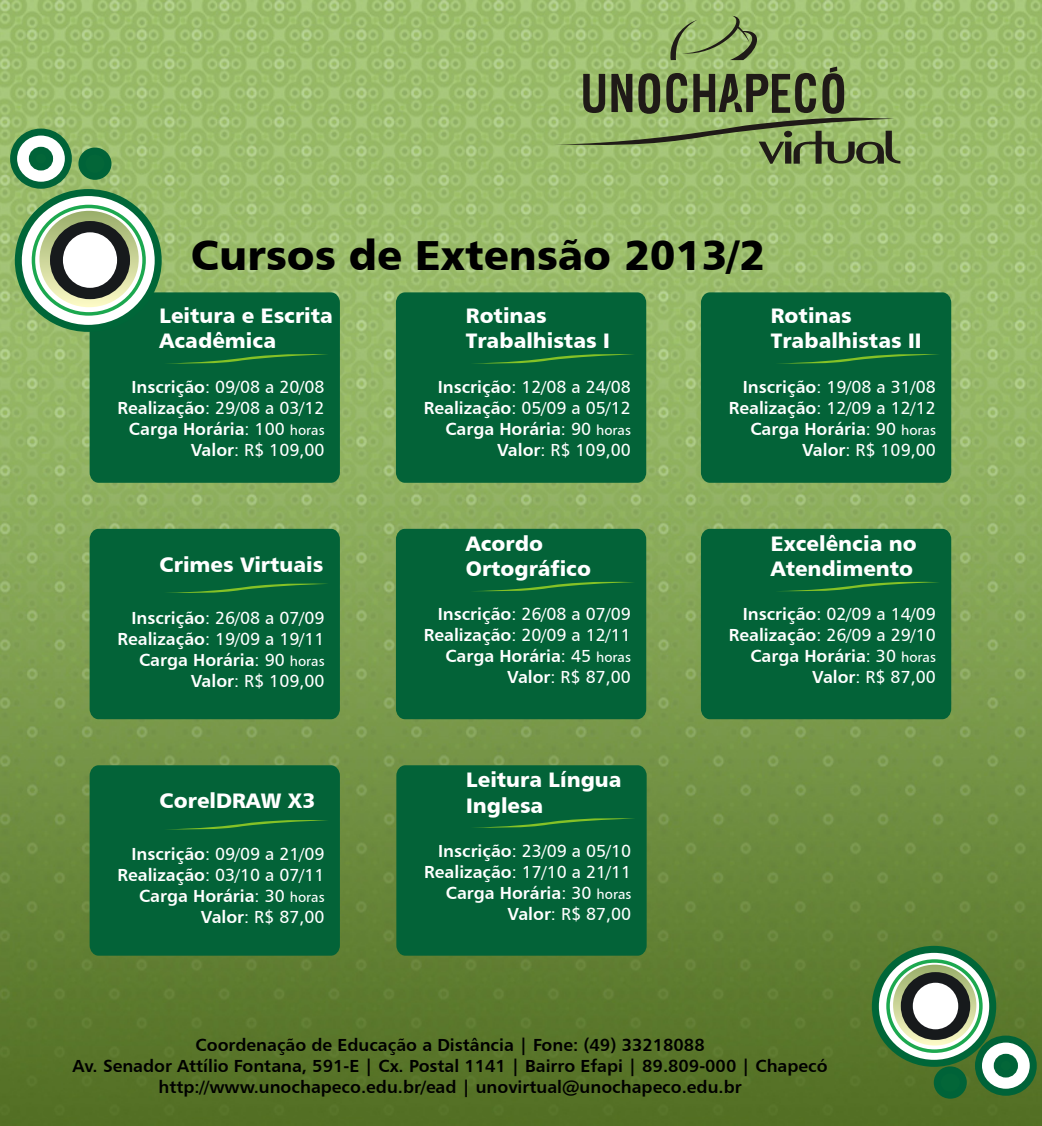
<style>
.page{position:relative;width:1042px;height:1126px;background:#fff}
.page>*{position:absolute;margin:0;border:0;box-sizing:border-box;transform-origin:0 0}
.t1{font:42px "Humanist 777 BT Black B";color:#000}
.t2{font:21px/25.2px "Humanist 777 BT Black B";color:#fff}
.t3{font:17.5px/21px "Humanist 777 BT Roman B";color:#fff;text-align:right}
.t4{font:17.5px/21px "Humanist 777 BT Bold B";color:#000;text-align:center}
.t5{font:17.5px "Humanist 777 BT Bold B";color:#fff}
.s1{font-family:"Humanist 777 BT Bold B"}
.s2{font-family:"Humanist 777 BT Roman B"}
.s3{font-family:"Humanist 777 BT Roman B";font-size:14px}
</style>
<div class="page">
<img style="left:0;top:0;width:1042px;height:1125px">
<svg style="left:14px;top:132px;width:54px;height:53px"></svg>
<div style="left:10px;top:128px;width:62px;height:61px;border:7px solid #006338;border-radius:50%"></div>
<div style="left:82px;top:151px;width:26px;height:25px;background:#036638;border-radius:50%"></div>
<div style="left:78px;top:147px;width:33px;height:33px;border:7px solid #006338;border-radius:50%"></div>
<div style="left:32px;top:150px;width:18px;height:17px;background:#036638;border-radius:50%"></div>
<div style="left:29px;top:147px;width:24px;height:23px;border:7px solid #006338;border-radius:50%"></div>
<svg style="left:554px;top:16px;width:346px;height:148px;background:#88a35f"></svg>
<div style="left:90px;top:292px;width:250px;height:190px;background:#036338"></div>
<svg style="left:164px;top:353px;width:165px;height:11px;background:#157035"></svg>
<svg style="left:18px;top:192px;width:140px;height:136px"></svg>
<div style="left:15px;top:189px;width:147px;height:143px;border:7px solid #006638;border-radius:50%"></div>
<div style="left:32px;top:205px;width:114px;height:110px;border:4px solid #1ca84f;border-radius:50%"></div>
<svg style="left:39px;top:211px;width:100px;height:96px"></svg>
<div style="left:50px;top:221px;width:80px;height:78px;border:14px solid #171a1c;border-radius:50%"></div>
<div style="left:63px;top:232px;width:54px;height:56px;background:#fff;border-radius:50%"></div>
<div style="left:396px;top:292px;width:250px;height:190px;background:#036338"></div>
<svg style="left:470px;top:353px;width:165px;height:11px;background:#157035"></svg>
<div style="left:701px;top:292px;width:250px;height:190px;background:#036338"></div>
<svg style="left:775px;top:353px;width:165px;height:11px;background:#157035"></svg>
<svg style="left:875px;top:949px;width:117px;height:113px"></svg>
<div style="left:872px;top:945px;width:124px;height:121px;border:7px solid #006638;border-radius:50%"></div>
<div style="left:886px;top:958px;width:96px;height:94px;border:4px solid #1ca84f;border-radius:50%"></div>
<svg style="left:893px;top:964px;width:83px;height:81px"></svg>
<div style="left:901px;top:971px;width:69px;height:68px;border:14px solid #171a1c;border-radius:50%"></div>
<div style="left:913px;top:982px;width:45px;height:46px;background:#fff;border-radius:50%"></div>
<svg style="left:978px;top:1038px;width:55px;height:53px"></svg>
<div style="left:975px;top:1035px;width:61px;height:60px;border:7px solid #006338;border-radius:50%"></div>
<div style="left:937px;top:1069px;width:26px;height:25px;background:#036638;border-radius:50%"></div>
<div style="left:934px;top:1066px;width:33px;height:32px;border:7px solid #006338;border-radius:50%"></div>
<div style="left:997px;top:1056px;width:17px;height:17px;background:#036638;border-radius:50%"></div>
<div style="left:993px;top:1053px;width:25px;height:24px;border:7px solid #006338;border-radius:50%"></div>
<div style="left:90px;top:528px;width:250px;height:191px;background:#036338"></div>
<svg style="left:164px;top:582px;width:165px;height:11px;background:#157035"></svg>
<div style="left:396px;top:528px;width:250px;height:191px;background:#036338"></div>
<svg style="left:470px;top:580px;width:165px;height:12px;background:#136f35"></svg>
<div style="left:701px;top:528px;width:250px;height:191px;background:#036338"></div>
<svg style="left:775px;top:580px;width:165px;height:12px;background:#136f35"></svg>
<div style="left:90px;top:765px;width:250px;height:190px;background:#036338"></div>
<svg style="left:164px;top:818px;width:165px;height:12px;background:#136f35"></svg>
<div style="left:396px;top:765px;width:250px;height:190px;background:#036338"></div>
<svg style="left:470px;top:816px;width:165px;height:12px;background:#136f35"></svg>
<h1 class="t1" style="left:191px;top:228px;width:576px">Cursos de Extensão 2013/2</h1>
<p class="t2" style="left:160px;top:302px;width:175px">Leitura e Escrita<br>Acadêmica</p>
<p class="t3" style="left:118px;top:375px;width:208px"><span class="s1">Inscrição</span>: 09/08 a 20/08<br><span class="s1">Realização</span>: 29/08 a 03/12</p>
<p class="t5" style="left:129px;top:417px;width:197px">Carga Horária<span class="s2">: 100</span> <span class="s3">horas</span></p>
<p class="t3" style="left:191px;top:438px;width:135px"><span class="s1">Valor</span>: R$ 109,00</p>
<p class="t2" style="left:466px;top:302px;width:145px">Rotinas<br>Trabalhistas I</p>
<p class="t3" style="left:424px;top:375px;width:208px"><span class="s1">Inscrição</span>: 12/08 a 24/08<br><span class="s1">Realização</span>: 05/09 a 05/12</p>
<p class="t5" style="left:445px;top:417px;width:187px">Carga Horária<span class="s2">: 90</span> <span class="s3">horas</span></p>
<p class="t3" style="left:497px;top:438px;width:135px"><span class="s1">Valor</span>: R$ 109,00</p>
<p class="t2" style="left:771px;top:302px;width:152px">Rotinas<br>Trabalhistas II</p>
<p class="t3" style="left:729px;top:375px;width:208px"><span class="s1">Inscrição</span>: 19/08 a 31/08<br><span class="s1">Realização</span>: 12/09 a 12/12</p>
<p class="t5" style="left:750px;top:417px;width:187px">Carga Horária<span class="s2">: 90</span> <span class="s3">horas</span></p>
<p class="t3" style="left:802px;top:438px;width:135px"><span class="s1">Valor</span>: R$ 109,00</p>
<p class="t2" style="left:160px;top:551px;width:165px">Crimes Virtuais</p>
<p class="t3" style="left:118px;top:606px;width:208px"><span class="s1">Inscrição</span>: 26/08 a 07/09<br><span class="s1">Realização</span>: 19/09 a 19/11</p>
<p class="t5" style="left:139px;top:648px;width:187px">Carga Horária<span class="s2">: 90</span> <span class="s3">horas</span></p>
<p class="t3" style="left:191px;top:669px;width:135px"><span class="s1">Valor</span>: R$ 109,00</p>
<p class="t2" style="left:160px;top:787px;width:157px">CorelDRAW X3</p>
<p class="t3" style="left:118px;top:843px;width:208px"><span class="s1">Inscrição</span>: 09/09 a 21/09<br><span class="s1">Realização</span>: 03/10 a 07/11</p>
<p class="t5" style="left:139px;top:884px;width:187px">Carga Horária<span class="s2">: 30</span> <span class="s3">horas</span></p>
<p class="t3" style="left:201px;top:906px;width:125px"><span class="s1">Valor</span>: R$ 87,00</p>
<p class="t2" style="left:466px;top:530px;width:127px">Acordo<br>Ortográfico</p>
<p class="t3" style="left:424px;top:603px;width:208px"><span class="s1">Inscrição</span>: 26/08 a 07/09<br><span class="s1">Realização</span>: 20/09 a 12/11</p>
<p class="t5" style="left:445px;top:645px;width:187px">Carga Horária<span class="s2">: 45</span> <span class="s3">horas</span></p>
<p class="t3" style="left:507px;top:666px;width:125px"><span class="s1">Valor</span>: R$ 87,00</p>
<p class="t2" style="left:466px;top:766px;width:157px">Leitura Língua<br>Inglesa</p>
<p class="t3" style="left:424px;top:839px;width:208px"><span class="s1">Inscrição</span>: 23/09 a 05/10<br><span class="s1">Realização</span>: 17/10 a 21/11</p>
<p class="t5" style="left:446px;top:881px;width:187px">Carga Horária<span class="s2">: 30</span> <span class="s3">horas</span></p>
<p class="t3" style="left:507px;top:902px;width:125px"><span class="s1">Valor</span>: R$ 87,00</p>
<p class="t2" style="left:771px;top:530px;width:147px">Excelência no<br>Atendimento</p>
<p class="t3" style="left:729px;top:603px;width:208px"><span class="s1">Inscrição</span>: 02/09 a 14/09<br><span class="s1">Realização</span>: 26/09 a 29/10</p>
<p class="t5" style="left:750px;top:645px;width:187px">Carga Horária<span class="s2">: 30</span> <span class="s3">horas</span></p>
<p class="t3" style="left:812px;top:666px;width:125px"><span class="s1">Valor</span>: R$ 87,00</p>
<p class="t4" style="left:73px;top:1033px;width:756px">Coordenação de Educação a Distância | Fone: (49) 33218088<br>Av. Senador Attílio Fontana, 591-E | Cx. Postal 1141 | Bairro Efapi | 89.809-000 | Chapecó http://www.unochapeco.edu.br/ead | unovirtual@unochapeco.edu.br</p>
</div>
